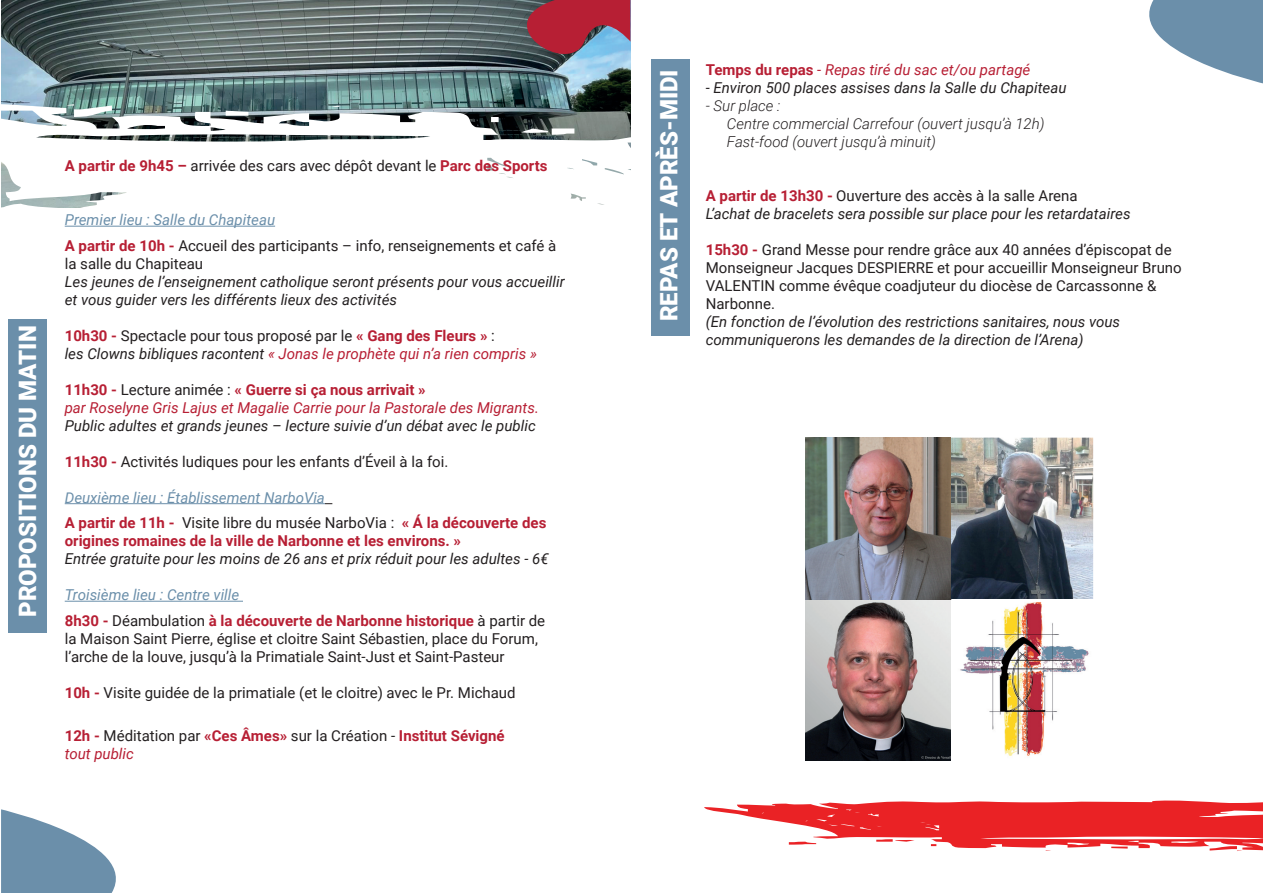
<style>
.page{position:relative;width:1263px;height:893px;background:#fff}
.page>*{position:absolute;margin:0;border:0;box-sizing:border-box;transform-origin:0 0}
.t1{font:900 24px "Roboto";color:#fff}
.t2{font:15px/18px "Roboto";color:#231f20}
.t3{font:italic 15px/18px "Roboto";color:#231f20}
.t4{font:italic 15px/18px "Roboto";color:#b71f34}
.t5{font:700 15px/25.5px "Roboto";color:#b71f34}
.t6{font:italic 15px/25.5px "Roboto";color:#6b8faa}
.t7{font:italic 300 15px/18px "Roboto";color:#231f20}
.s1{font-weight:700;color:#b71f34}
.s2{font-style:italic;color:#6b8faa}
.s3{font-weight:700;font-style:normal}
.s4{font-style:normal;color:#231f20}
.s5{color:#231f20}
.s6{font-weight:700;font-style:normal;color:#b71f34}
.s7{font-weight:400;font-style:italic;color:#6b8faa}
.s8{font-weight:400;color:#231f20}
.s9{font-weight:400;font-style:italic}
.s10{font-style:normal}
</style>
<div class="page">
<div style="left:9px;top:320px;width:38px;height:313px;background:#6b8faa"></div>
<img style="left:1px;top:0;width:629px;height:101px">
<svg style="left:1px;top:101px;width:630px;height:126px"></svg>
<svg style="left:1px;top:809px;width:115px;height:84px"></svg>
<svg style="left:484px;top:0;width:146px;height:79px;background:#7f5e6d"></svg>
<hr style="left:65px;top:226px;width:210px;height:1px;background:#6b8faa">
<hr style="left:65px;top:503px;width:260px;height:1px;background:#6b8faa">
<hr style="left:65px;top:601px;width:178px;height:1px;background:#6b8faa">
<svg style="left:1149px;top:0;width:114px;height:84px"></svg>
<img style="left:950px;top:438px;width:143px;height:161px">
<img style="left:805px;top:438px;width:145px;height:323px">
<img style="left:960px;top:602px;width:129px;height:154px">
<svg style="left:704px;top:800px;width:559px;height:51px"></svg>
<div style="left:651px;top:60px;width:39px;height:276px;background:#6b8faa"></div>
<h1 class="t1" style="left:11px;top:617px;width:293px;rotate:-90deg">PROPOSITIONS DU MATIN</h1>
<p class="t2" style="left:65px;top:156px;width:484px"><span class="s1">A partir de 9h45 –</span> arrivée des cars avec dépôt devant le <span class="s1">Parc des Sports</span></p>
<p class="t2" style="left:65px;top:206px;width:493px;line-height:25.5px"><span class="s2">Premier lieu : Salle du Chapiteau<br></span><span class="s1">A partir de 10h -</span> Accueil des participants – info, renseignements et café à</p>
<p class="t2" style="left:65px;top:254px;width:140px">la salle du Chapiteau</p>
<p class="t3" style="left:65px;top:272px;width:501px">Les jeunes de l’enseignement catholique seront présents pour vous accueillir et vous guider vers les différents lieux des activités</p>
<p class="t4" style="left:65px;top:326px;width:474px"><span class="s3">10h30 -</span> <span class="s4">Spectacle pour tous proposé par le</span> <span class="s3">« Gang des Fleurs »</span> <span class="s4">:<br></span><span class="s5">les Clowns bibliques racontent</span> « Jonas le prophète qui n’a rien compris »</p>
<p class="t4" style="left:65px;top:380px;width:476px"><span class="s3">11h30 -</span> <span class="s4">Lecture animée :</span> <span class="s3">« Guerre si ça nous arrivait »<br></span>par Roselyne Gris Lajus et Magalie Carrie pour la Pastorale des Migrants.</p>
<p class="t3" style="left:65px;top:416px;width:472px">Public adultes et grands jeunes – lecture suivie d’un débat avec le public</p>
<p class="t2" style="left:65px;top:452px;width:385px"><span class="s1">11h30 -</span> Activités ludiques pour les enfants d’Éveil à la foi.</p>
<p class="t6" style="left:65px;top:484px;width:483px">Deuxième lieu : Établissement NarboVia<br><span class="s6">A partir de 11h -</span> <span class="s4">Visite libre du musée NarboVia :</span> <span class="s6">« Á la découverte des</span></p>
<p class="t5" style="left:65px;top:527px;width:398px">origines romaines de la ville de Narbonne et les environs. »</p>
<p class="t3" style="left:65px;top:549px;width:485px">Entrée gratuite pour les moins de 26 ans et prix réduit pour les adultes - 6€</p>
<p class="t5" style="left:65px;top:581px;width:482px"><span class="s7">Troisième lieu : Centre ville<br></span>8h30 - <span class="s8">Déambulation</span> à la découverte de Narbonne historique <span class="s8">à partir de</span></p>
<p class="t2" style="left:65px;top:629px;width:475px">la Maison Saint Pierre, église et cloitre Saint Sébastien, place du Forum, l’arche de la louve, jusqu’à la Primatiale Saint-Just et Saint-Pasteur</p>
<p class="t2" style="left:65px;top:683px;width:452px"><span class="s1">10h -</span> Visite guidée de la primatiale (et le cloitre) avec le Pr. Michaud</p>
<p class="t5" style="left:65px;top:726px;width:441px;line-height:18px">12h - <span class="s8">Méditation par</span> «Ces Âmes» <span class="s8">sur la Création -</span> Institut Sévigné <span class="s9">tout public</span></p>
<h1 class="t1" style="left:652px;top:321px;width:253px;rotate:-90deg">REPAS ET APRÈS-MIDI</h1>
<p class="t4" style="left:706px;top:60px;width:326px"><span class="s3">Temps du repas</span> - Repas tiré du sac et/ou partagé</p>
<p class="t3" style="left:706px;top:78px;width:362px">- Environ 500 places assises dans la Salle du Chapiteau</p>
<p class="t7" style="left:727px;top:96px;width:319px;text-indent:-21px">- Sur place :<br>Centre commercial Carrefour (ouvert jusqu’à 12h)<br>Fast-food (ouvert jusqu’à minuit)</p>
<p class="t3" style="left:706px;top:186px;width:426px"><span class="s6">A partir de 13h30 -</span> <span class="s10">Ouverture des accès à la salle Arena<br></span>L’achat de bracelets sera possible sur place pour les retardataires</p>
<p class="t2" style="left:706px;top:240px;width:477px"><span class="s1">15h30 -</span> Grand Messe pour rendre grâce aux 40 années d’épiscopat de Monseigneur Jacques DESPIERRE et pour accueillir Monseigneur Bruno VALENTIN comme évêque coadjuteur du diocèse de Carcassonne &amp; Narbonne.</p>
<p class="t3" style="left:706px;top:312px;width:416px">(En fonction de l’évolution des restrictions sanitaires, nous vous communiquerons les demandes de la direction de l’Arena)</p>
</div>
